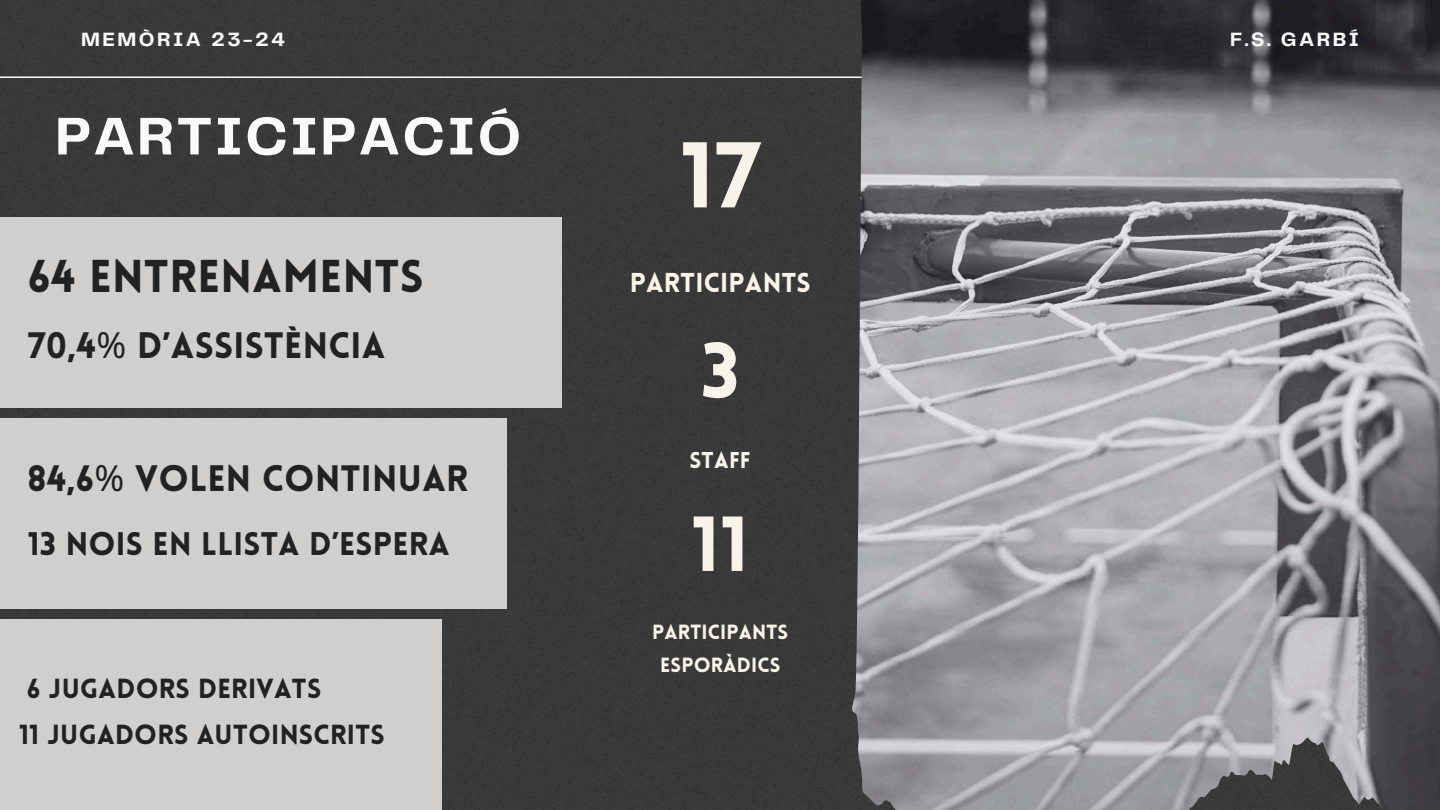
<style>
.page{position:relative;width:1440px;height:810px;background:#fff}
.page>*{position:absolute;margin:0;border:0;box-sizing:border-box;transform-origin:0 0}
.t1{font:900 91.2px "Lovelo";color:#f8f4e9}
.t2{font:900 76.7px "Lovelo";color:#f8f4e9}
.t3{font:900 76.3px "Lovelo";color:#f8f4e9}
.t4{font:700 55px "Telegraf";letter-spacing:.04em;color:#fafafa}
.t5{font:900 45px "Lovelo";letter-spacing:.01em;color:#222}
.t6{font:900 36px "Lovelo";letter-spacing:.01em;color:#222}
.t7{font:900 32px "Lovelo";letter-spacing:.01em;color:#222}
.t8{font:900 27px/45.8px "Lovelo";letter-spacing:.01em;color:#222}
.t9{font:900 26.7px "Lovelo";letter-spacing:.01em;color:#f8f4e9}
.t10{font:900 22.5px "Lovelo";letter-spacing:.01em;color:#f8f4e9}
.t11{font:900 20.1px/33.5px "Lovelo";letter-spacing:.01em;color:#f8f4e9;text-align:center}
.t12{font:700 20px "Telegraf";letter-spacing:.125em;color:#fafafa}
.s1{font-family:"Noto Sans";font-weight:400}
</style>
<div class="page">
<img style="left:0;top:0;width:1440px;height:810px">
<hr style="left:0;top:76px;width:1440px;height:2px;background:#fafafa">
<img style="left:994px;top:0;width:446px;height:747px">
<div style="left:0;top:217px;width:562px;height:191px;background:#d1cece"></div>
<div style="left:0;top:418px;width:507px;height:191px;background:#d1cece"></div>
<div style="left:0;top:619px;width:442px;height:191px;background:#d1cece"></div>
<p class="t12" style="left:81px;top:31px;width:205px">MEMÒRIA 23-24</p>
<p class="t12" style="left:1230px;top:31px;width:130px">F.S. GARBÍ</p>
<h3 class="t4" style="left:55px;top:113px;width:468px">PARTICIPACIÓ</h3>
<h3 class="t5" style="left:28px;top:258px;width:397px">64 ENTRENAMENTS</h3>
<h3 class="t6" style="left:28px;top:331px;width:359px">70,4<span class="s1">%</span> D’ASSISTÈNCIA</h3>
<h3 class="t6" style="left:28px;top:464px;width:442px">84,6<span class="s1">%</span> VOLEN CONTINUAR</h3>
<p class="t7" style="left:28px;top:531px;width:423px">13 NOIS EN LLISTA D’ESPERA</p>
<p class="t8" style="left:19px;top:669px;width:367px">6 JUGADORS DERIVATS<br>11 JUGADORS AUTOINSCRITS</p>
<h1 class="t1" style="left:680px;top:139px;width:81px">17</h1>
<p class="t9" style="left:630px;top:272px;width:182px">PARTICIPANTS</p>
<h2 class="t2" style="left:701px;top:340px;width:40px">3</h2>
<p class="t10" style="left:690px;top:451px;width:63px">STAFF</p>
<h3 class="t3" style="left:691px;top:514px;width:59px">11</h3>
<p class="t11" style="left:652px;top:617px;width:138px">PARTICIPANTS<br>ESPORÀDICS</p>
</div>
